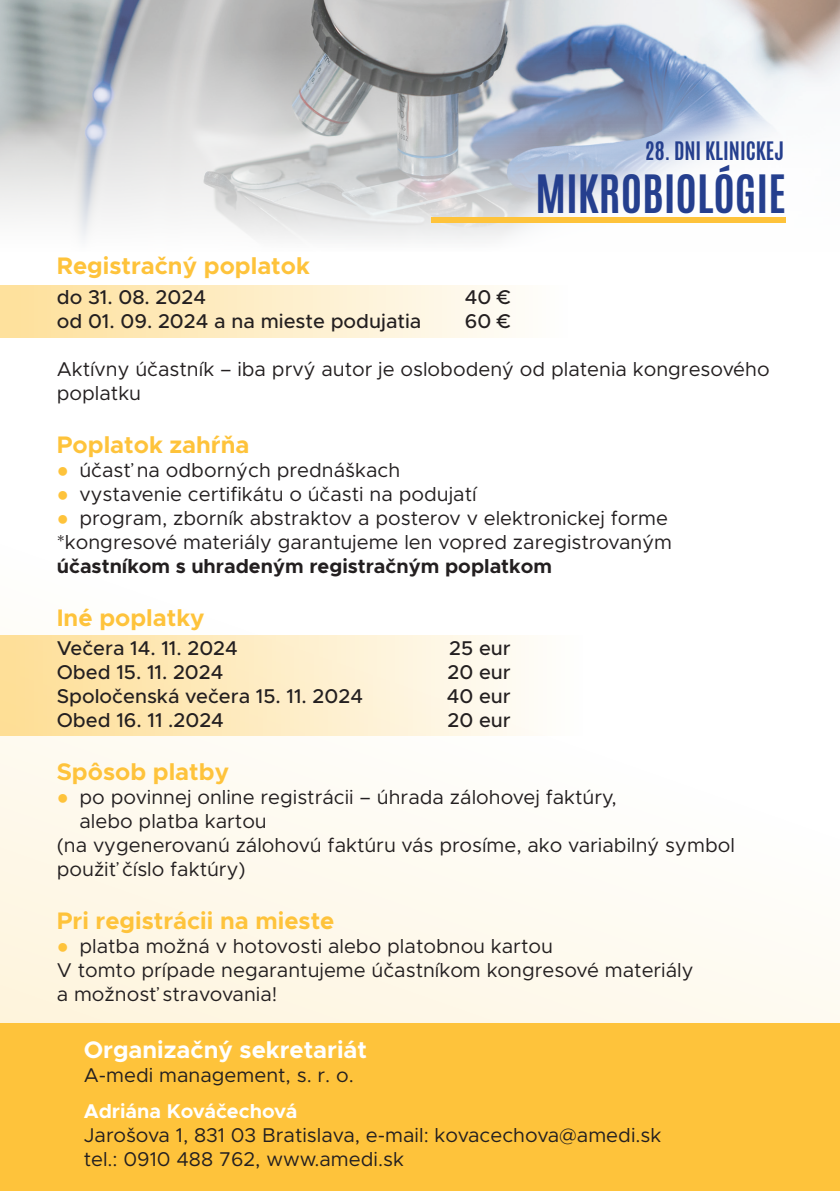
<style>
.page{position:relative;width:840px;height:1191px;background:#fff}
.page>*{position:absolute;margin:0;border:0;box-sizing:border-box;transform-origin:0 0}
.t1{font:700 44.2px "Antonio";color:#253f8e}
.t2{font:700 24px "Metropolis";color:#fec33b}
.t3{font:700 24px "Metropolis";color:#fff}
.t4{font:700 21.2px "Antonio";color:#253f8e}
.t5{font:20px/24px "Metropolis";color:#231f20}
.t6{font:500 20px "Metropolis";color:#231f20}
.t7{font:700 20px "Metropolis";color:#231f20}
.t8{font:700 20px "Metropolis";color:#fff}
.s1{font-family:"Liberation Sans";font-style:italic;color:#fec33b}
</style>
<div class="page">
<svg style="left:1px;top:736px;width:838px;height:287px;fill:#fefaf0"></svg>
<hr style="left:0;top:544px;width:1px;height:647px;background:#fec33b">
<img style="left:0;top:0;width:839px;height:240px">
<div style="left:431px;top:217px;width:354px;height:6px;background:#fec33b"></div>
<div style="left:0;top:285px;width:782px;height:52px;background:linear-gradient(to right,#fee2a1,#fff)"></div>
<div style="left:0;top:635px;width:782px;height:101px;background:linear-gradient(to right,#fee09b,#fff)"></div>
<div style="left:0;top:1023px;width:839px;height:168px;background:#fec33b"></div>
<p class="t4" style="left:644px;top:135px;width:140px">28. DNI KLINICKEJ</p>
<h1 class="t1" style="left:535px;top:161px;width:252px">MIKROBIOLÓGIE</h1>
<p class="t2" style="left:57px;top:251px;width:254px">Registračný poplatok</p>
<p class="t6" style="left:57px;top:284px;width:151px">do 31. 08. 2024</p>
<p class="t6" style="left:464px;top:284px;width:47px">40 €</p>
<p class="t6" style="left:57px;top:308px;width:366px">od 01. 09. 2024 a na mieste podujatia</p>
<p class="t6" style="left:464px;top:308px;width:47px">60 €</p>
<p class="t5" style="left:57px;top:357px;width:714px">Aktívny účastník – iba prvý autor je oslobodený od platenia kongresového poplatku</p>
<p class="t2" style="left:57px;top:429px;width:194px">Poplatok zahŕňa</p>
<p class="t5" style="left:57px;top:458px;width:345px"><span class="s1">●</span> účasť na odborných prednáškach</p>
<p class="t5" style="left:57px;top:482px;width:421px"><span class="s1">●</span> vystavenie certifikátu o účasti na podujatí</p>
<p class="t5" style="left:57px;top:506px;width:616px"><span class="s1">●</span> program, zborník abstraktov a posterov v elektronickej forme *kongresové materiály garantujeme len vopred zaregistrovaným</p>
<p class="t7" style="left:57px;top:553px;width:496px">účastníkom s uhradeným registračným poplatkom</p>
<p class="t2" style="left:57px;top:602px;width:149px">Iné poplatky</p>
<p class="t6" style="left:57px;top:636px;width:182px">Večera 14. 11. 2024</p>
<p class="t6" style="left:449px;top:636px;width:63px">25 eur</p>
<p class="t6" style="left:57px;top:660px;width:168px">Obed 15. 11. 2024</p>
<p class="t6" style="left:447px;top:660px;width:65px">20 eur</p>
<p class="t6" style="left:57px;top:684px;width:307px">Spoločenská večera 15. 11. 2024</p>
<p class="t6" style="left:446px;top:684px;width:65px">40 eur</p>
<p class="t6" style="left:57px;top:708px;width:169px">Obed 16. 11 .2024</p>
<p class="t6" style="left:447px;top:708px;width:65px">20 eur</p>
<p class="t2" style="left:57px;top:756px;width:174px">Spôsob platby</p>
<p class="t5" style="left:57px;top:785px;width:561px"><span class="s1">●</span> po povinnej online registrácii – úhrada zálohovej faktúry,</p>
<p class="t5" style="left:79px;top:809px;width:189px">alebo platba kartou</p>
<p class="t5" style="left:57px;top:833px;width:679px">(na vygenerovanú zálohovú faktúru vás prosíme, ako variabilný symbol</p>
<p class="t5" style="left:57px;top:857px;width:190px">použiť číslo faktúry)</p>
<p class="t2" style="left:57px;top:905px;width:279px">Pri registrácii na mieste</p>
<p class="t5" style="left:57px;top:934px;width:638px"><span class="s1">●</span> platba možná v hotovosti alebo platobnou kartou<br>V tomto prípade negarantujeme účastníkom kongresové materiály a možnosť stravovania!</p>
<p class="t3" style="left:84px;top:1035px;width:285px">Organizačný sekretariát</p>
<p class="t5" style="left:84px;top:1063px;width:271px">A-medi management, s. r. o.</p>
<p class="t8" style="left:84px;top:1098px;width:215px">Adriána Kováčechová</p>
<p class="t5" style="left:84px;top:1122px;width:579px">Jarošova 1, 831 03 Bratislava, e-mail: kovacechova@amedi.sk tel.: 0910 488 762, www.amedi.sk</p>
</div>
